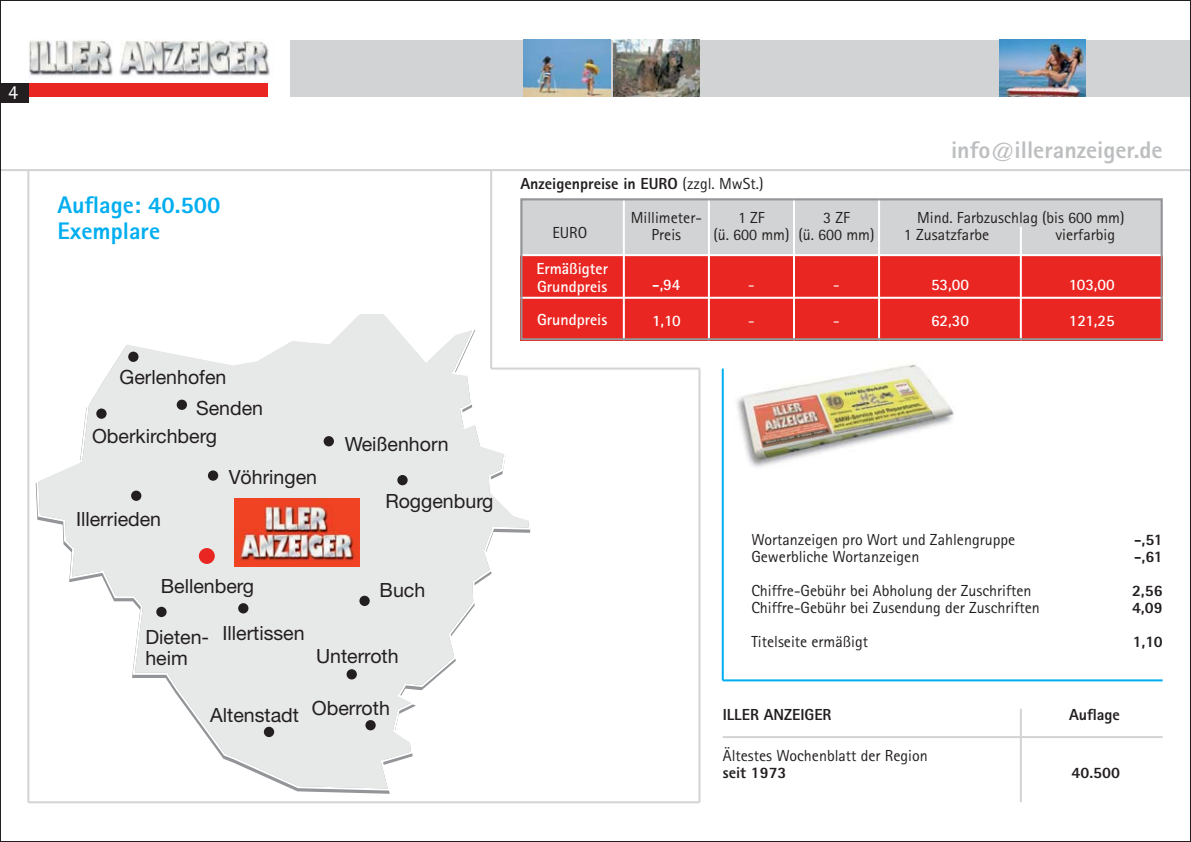
<style>
.page{position:relative;width:1191px;height:842px;background:#fff}
.page>*{position:absolute;margin:0;border:0;box-sizing:border-box;transform-origin:0 0}
.t1{font:800 24px/25.6px "Rotis Sans Serif";color:#00aeef}
.t2{font:800 24px "Rotis Sans Serif";color:#bcbec0}
.t3{font:20px "Rotis Sans Serif";color:#fff}
.t4{font:19.6px/21px "Helvetica Neue";color:#231f20}
.t5{font:16px/17.2px "Rotis Sans Serif";color:#231f20;text-align:center}
.t6{font:800 16px "Rotis Sans Serif";color:#231f20}
.t7{font:700 16px/17.2px "Rotis Sans Serif";color:#fff}
.t8{font:16px "Rotis Sans Serif";color:#fff}
.s1{font-weight:400}
.s2{font-weight:800}
</style>
<div class="page">
<img style="left:29px;top:40px;width:241px;height:38px">
<div style="left:0;top:83px;width:268px;height:13px;background:#ea2622"></div>
<div style="left:0;top:83px;width:28px;height:20px;background:#231f20"></div>
<div style="left:290px;top:40px;width:901px;height:56px;background:#d1d3d4"></div>
<hr style="left:0;top:169px;width:1191px;height:2px;background:#d1d3d4">
<hr style="left:27px;top:170px;width:2px;height:632px;background:#d1d3d4">
<hr style="left:28px;top:801px;width:671px;height:2px;background:#d1d3d4">
<hr style="left:698px;top:369px;width:2px;height:433px;background:#d1d3d4">
<hr style="left:491px;top:368px;width:208px;height:2px;background:#d1d3d4">
<hr style="left:490px;top:170px;width:2px;height:199px;background:#d1d3d4">
<img style="left:737px;top:363px;width:217px;height:104px">
<hr style="left:722px;top:369px;width:2px;height:311px;background:#00aeef">
<hr style="left:722px;top:679px;width:440px;height:2px;background:#00aeef">
<div style="left:520px;top:198px;width:642px;height:57px;background:#d1d3d4"></div>
<div style="left:520px;top:255px;width:642px;height:85px;background:#ea2622"></div>
<hr style="left:623px;top:198px;width:2px;height:142px;background:#fff">
<hr style="left:708px;top:198px;width:2px;height:142px;background:#fff">
<hr style="left:793px;top:198px;width:2px;height:142px;background:#fff">
<hr style="left:878px;top:198px;width:2px;height:142px;background:#fff">
<hr style="left:520px;top:297px;width:642px;height:2px;background:#fff">
<hr style="left:1019px;top:227px;width:2px;height:113px;background:#fff">
<hr style="left:520px;top:254px;width:642px;height:2px;background:#fff">
<div style="left:520px;top:198px;width:642px;height:142px;border:2px solid #939598"></div>
<hr style="left:722px;top:736px;width:440px;height:2px;background:#d1d3d4">
<hr style="left:1019px;top:709px;width:2px;height:93px;background:#d1d3d4">
<img style="left:524px;top:40px;width:86px;height:56px">
<img style="left:614px;top:40px;width:85px;height:56px">
<svg style="left:36px;top:312px;width:495px;height:479px"></svg>
<div style="left:177px;top:400px;width:10px;height:10px;background:#231f20;border-radius:50%"></div>
<div style="left:128px;top:352px;width:10px;height:10px;background:#231f20;border-radius:50%"></div>
<div style="left:96px;top:408px;width:11px;height:11px;background:#231f20;border-radius:50%"></div>
<div style="left:208px;top:470px;width:10px;height:11px;background:#231f20;border-radius:50%"></div>
<div style="left:131px;top:491px;width:10px;height:10px;background:#231f20;border-radius:50%"></div>
<div style="left:199px;top:548px;width:16px;height:16px;background:#ea2622;border-radius:50%"></div>
<div style="left:156px;top:607px;width:11px;height:10px;background:#231f20;border-radius:50%"></div>
<div style="left:238px;top:603px;width:10px;height:10px;background:#231f20;border-radius:50%"></div>
<div style="left:324px;top:436px;width:10px;height:10px;background:#231f20;border-radius:50%"></div>
<div style="left:397px;top:475px;width:11px;height:10px;background:#231f20;border-radius:50%"></div>
<div style="left:359px;top:596px;width:11px;height:10px;background:#231f20;border-radius:50%"></div>
<div style="left:346px;top:669px;width:11px;height:10px;background:#231f20;border-radius:50%"></div>
<div style="left:264px;top:727px;width:10px;height:10px;background:#231f20;border-radius:50%"></div>
<div style="left:365px;top:720px;width:11px;height:10px;background:#231f20;border-radius:50%"></div>
<img style="left:234px;top:499px;width:125px;height:67px">
<img style="left:999px;top:40px;width:86px;height:56px">
<p class="t3" style="left:8px;top:85px;width:11px">4</p>
<p class="t1" style="left:57px;top:194px;width:165px">Auflage: 40.500<br>Exemplare</p>
<p class="t4" style="left:120px;top:369px;width:108px">Gerlenhofen</p>
<p class="t4" style="left:196px;top:399px;width:69px">Senden</p>
<p class="t4" style="left:92px;top:427px;width:126px">Oberkirchberg</p>
<p class="t4" style="left:76px;top:511px;width:87px">Illerrieden</p>
<p class="t4" style="left:229px;top:469px;width:90px">Vöhringen</p>
<p class="t4" style="left:345px;top:436px;width:105px">Weißenhorn</p>
<p class="t4" style="left:385px;top:492px;width:110px">Roggenburg</p>
<p class="t4" style="left:161px;top:578px;width:95px">Bellenberg</p>
<p class="t4" style="left:145px;top:628px;width:65px">Dieten&shy;heim</p>
<p class="t4" style="left:222px;top:625px;width:84px">Illertissen</p>
<p class="t4" style="left:379px;top:582px;width:47px">Buch</p>
<p class="t4" style="left:316px;top:648px;width:84px">Unterroth</p>
<p class="t4" style="left:210px;top:706px;width:181px">Altenstadt Oberroth</p>
<p class="t2" style="left:951px;top:142px;width:213px">info@illeranzeiger.de</p>
<p class="t6" style="left:520px;top:178px;width:244px">Anzeigenpreise in EURO <span class="s1">(zzgl. MwSt.)</span></p>
<p class="t5" style="left:552px;top:225px;width:36px">EURO</p>
<p class="t5" style="left:631px;top:210px;width:73px">Millimeter-<br>Preis</p>
<p class="t5" style="left:713px;top:211px;width:78px">1 ZF<br>(ü. 600 mm)</p>
<p class="t5" style="left:798px;top:211px;width:78px">3 ZF<br>(ü. 600 mm)</p>
<p class="t5" style="left:904px;top:210px;width:222px;text-align:left;text-indent:13px">Mind. Farbzuschlag (bis 600 mm)<br>1 Zusatzfarbe</p>
<p class="t5" style="left:1055px;top:227px;width:61px">vierfarbig</p>
<p class="t7" style="left:536px;top:262px;width:73px">Ermäßigter<br>Grundpreis</p>
<p class="t7" style="left:537px;top:312px;width:72px">Grundpreis</p>
<p class="t7" style="left:652px;top:278px;width:30px">-,94</p>
<p class="t8" style="left:748px;top:279px;width:8px">-</p>
<p class="t8" style="left:833px;top:279px;width:8px">-</p>
<p class="t7" style="left:931px;top:278px;width:39px">53,00</p>
<p class="t7" style="left:1068px;top:278px;width:47px">103,00</p>
<p class="t7" style="left:652px;top:313px;width:30px">1,10</p>
<p class="t8" style="left:748px;top:315px;width:8px">-</p>
<p class="t8" style="left:833px;top:315px;width:8px">-</p>
<p class="t7" style="left:931px;top:313px;width:39px">62,30</p>
<p class="t7" style="left:1068px;top:313px;width:47px">121,25</p>
<p class="t5" style="left:751px;top:532px;width:265px">Wortanzeigen pro Wort und Zahlengruppe</p>
<p class="t6" style="left:1134px;top:534px;width:30px">-,51</p>
<p class="t5" style="left:751px;top:549px;width:169px">Gewerbliche Wortanzeigen</p>
<p class="t6" style="left:1134px;top:551px;width:30px">-,61</p>
<p class="t5" style="left:751px;top:584px;width:282px">Chiffre-Gebühr bei Abholung der Zuschriften</p>
<p class="t6" style="left:1132px;top:585px;width:32px">2,56</p>
<p class="t5" style="left:751px;top:601px;width:290px">Chiffre-Gebühr bei Zusendung der Zuschriften</p>
<p class="t6" style="left:1132px;top:602px;width:32px">4,09</p>
<p class="t5" style="left:751px;top:635px;width:118px">Titelseite ermäßigt</p>
<p class="t6" style="left:1132px;top:636px;width:31px">1,10</p>
<p class="t6" style="left:722px;top:709px;width:110px">ILLER ANZEIGER</p>
<p class="t6" style="left:1069px;top:709px;width:52px">Auflage</p>
<p class="t5" style="left:722px;top:748px;width:206px;text-align:left">Ältestes Wochenblatt der Region <span class="s2">seit 1973</span></p>
<p class="t6" style="left:1071px;top:767px;width:50px">40.500</p>
</div>
